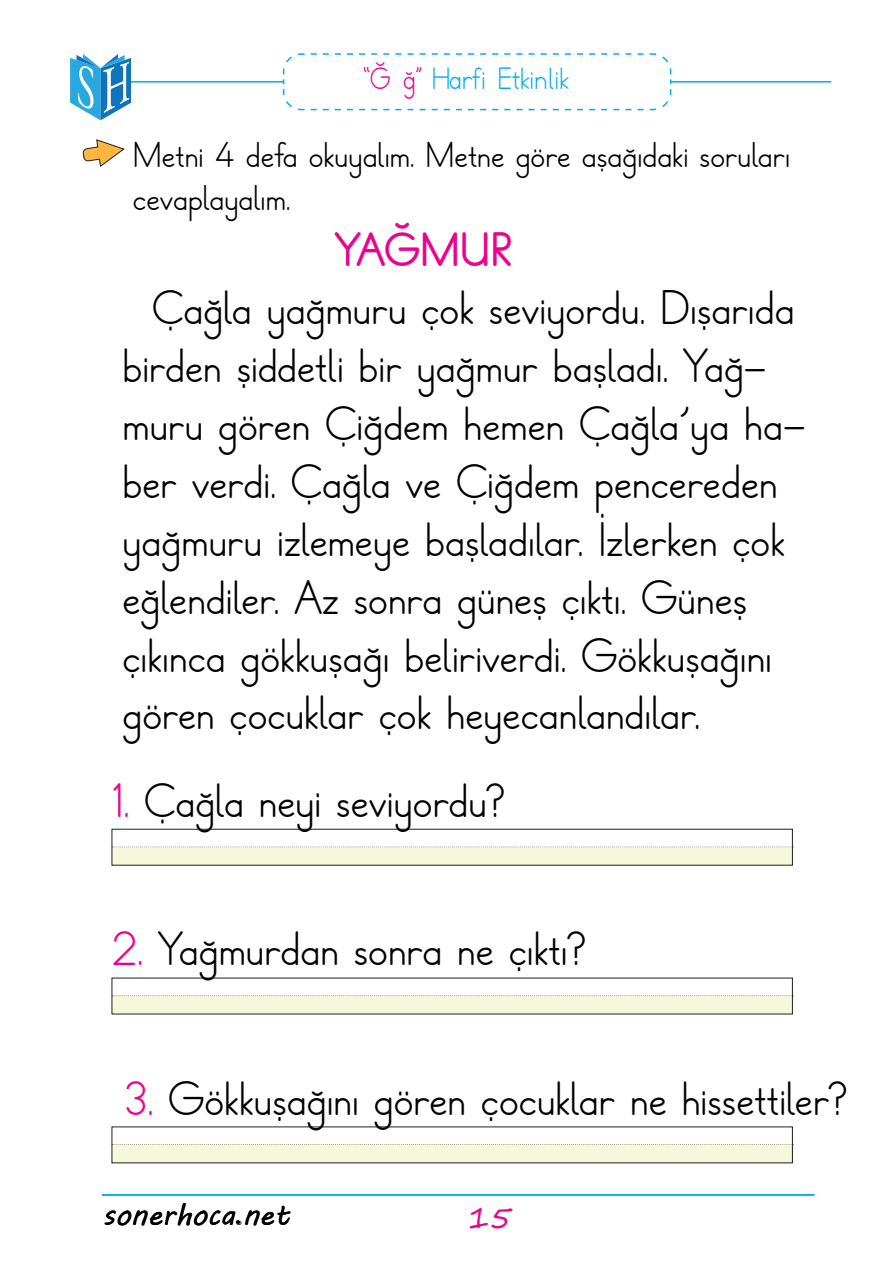
<style>
.page{position:relative;width:893px;height:1263px;background:#fff}
.page>*{position:absolute;margin:0;border:0;box-sizing:border-box;transform-origin:0 0}
.t1{font:48.15px/57.9px "Temel Yazi";color:#000}
.t2{font:700 48.15px "Temel Yazi";color:#ed028c}
.t3{font:36px/43.2px "Temel Yazi";color:#000}
.t4{font:30px "TTKB Dik Temel Abece";color:#00aeef}
.t5{font:30px "MV Boli";color:#000}
.t6{font:30px "Segoe Print";color:#ed028c}
.s1{color:#ed028c}
.s2{font-family:"Algerian"}
</style>
<div class="page">
<hr style="left:102px;top:1194px;width:712px;height:2px;background:#00aeef">
<hr style="left:119px;top:81px;width:712px;height:2px;background:#00aeef">
<svg style="left:282px;top:53px;width:390px;height:58px"></svg>
<svg style="left:70px;top:54px;width:61px;height:66px"></svg>
<svg style="left:83px;top:140px;width:42px;height:27px"></svg>
<div style="left:112px;top:847px;width:681px;height:18px;background:#f6f8db"></div>
<div style="left:112px;top:829px;width:681px;height:36px;border:1px solid #231f20"></div>
<svg style="left:112px;top:846px;width:682px;height:1px"></svg>
<div style="left:112px;top:996px;width:681px;height:18px;background:#f6f8db"></div>
<svg style="left:112px;top:995px;width:682px;height:1px"></svg>
<div style="left:112px;top:1144px;width:681px;height:19px;background:#f6f8db"></div>
<svg style="left:112px;top:1144px;width:682px;height:1px"></svg>
<p class="t4" style="left:364px;top:60px;width:207px"><span class="s1">‘‘Ğ ğ’’</span> Harfi Etkinlik</p>
<p class="t3" style="left:133px;top:135px;width:659px">Metni 4 defa okuyalım. Metne göre aşağıdaki soruları cevaplayalım.</p>
<p class="t2" style="left:335px;top:222px;width:179px">YAĞMUR</p>
<p class="t1" style="left:122px;top:282px;width:685px;text-indent:30px">Çağla yağmuru çok seviyordu. Dışarıda birden şiddetli bir yağmur başladı. Yağ&shy;muru gören Çiğdem hemen Çağla’ya ha&shy;ber verdi. Çağla ve Çiğdem pencereden yağmuru izlemeye başladılar. İzlerken çok eğlendiler. Az sonra güneş çıktı. Güneş çıkınca gökkuşağı beliriverdi. Gökkuşağını gören çocuklar çok heyecanlandılar.</p>
<p class="t1" style="left:112px;top:774px;width:396px"><span class="s1">1.</span> Çağla neyi seviyordu?</p>
<p class="t1" style="left:112px;top:923px;width:477px"><span class="s1">2.</span> Yağmurdan sonra ne çıktı?</p>
<p class="t1" style="left:124px;top:1072px;width:725px"><span class="s1">3.</span> Gökkuşağını gören çocuklar ne hissettiler?</p>
<p class="t5" style="left:103px;top:1194px;width:189px">sonerhoca<span class="s2">.</span>net</p>
<p class="t6" style="left:468px;top:1190px;width:45px">15</p>
</div>
